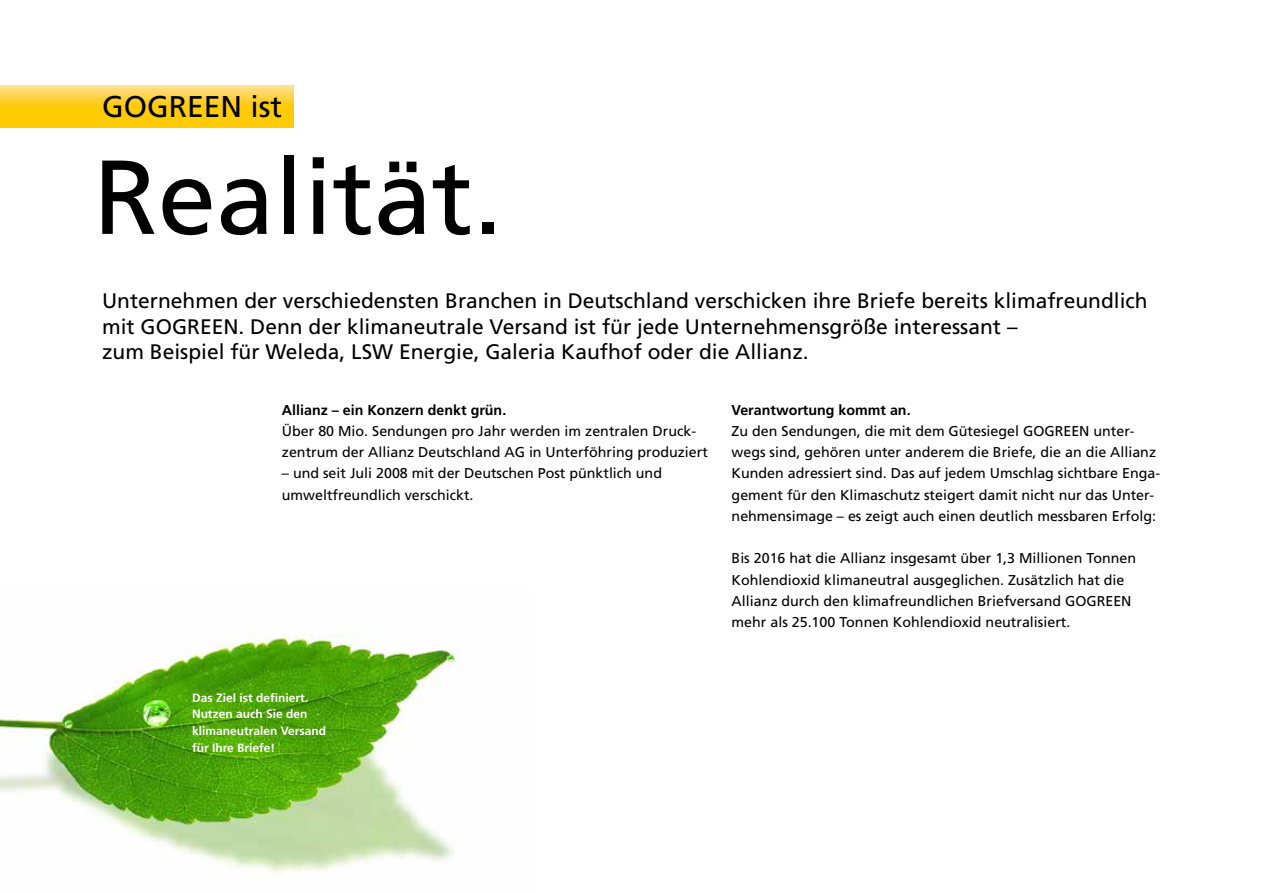
<style>
.page{position:relative;width:1263px;height:893px;background:#fff}
.page>*{position:absolute;margin:0;border:0;box-sizing:border-box;transform-origin:0 0}
.t1{font:105px "Frutiger LT Std";color:#000}
.t2{font:30px "Frutiger LT Std";color:#000}
.t3{font:21px/25.2px "Frutiger LT Std";color:#000}
.t4{font:14.25px/21.3px "Frutiger LT Std";color:#000}
.t5{font:700 14.25px "Frutiger LT Std";color:#000}
.t6{font:700 12px/16.8px "Frutiger LT Std";color:#fff}
</style>
<div class="page">
<img style="left:0;top:634px;width:457px;height:239px">
<svg style="left:0;top:85px;width:293px;height:43px;background:#ffcf29"></svg>
<h2 class="t2" style="left:102px;top:89px;width:182px">GOGREEN ist</h2>
<h1 class="t1" style="left:94px;top:136px;width:410px">Realität.</h1>
<p class="t3" style="left:102px;top:288px;width:1047px">Unternehmen der verschiedensten Branchen in Deutschland verschicken ihre Briefe bereits klimafreundlich mit GOGREEN. Denn der klimaneutrale Versand ist für jede Unternehmensgröße interessant –<br>zum Beispiel für Weleda, LSW Energie, Galeria Kaufhof oder die Allianz.</p>
<p class="t5" style="left:282px;top:401px;width:226px">Allianz – ein Konzern denkt grün.</p>
<p class="t4" style="left:282px;top:420px;width:427px">Über 80 Mio. Sendungen pro Jahr werden im zentralen Druck&shy;zentrum der Allianz Deutschland AG in Unterföhring produziert</p>
<p class="t4" style="left:282px;top:463px;width:382px">– und seit Juli 2008 mit der Deutschen Post pünktlich und umweltfreundlich verschickt.</p>
<p class="t5" style="left:732px;top:401px;width:180px">Verantwortung kommt an.</p>
<p class="t4" style="left:732px;top:420px;width:430px">Zu den Sendungen, die mit dem Gütesiegel GOGREEN unter&shy;wegs sind, gehören unter anderem die Briefe, die an die Allianz Kunden adressiert sind. Das auf jedem Umschlag sichtbare Enga&shy;gement für den Klimaschutz steigert damit nicht nur das Unter&shy;nehmensimage – es zeigt auch einen deutlich messbaren Erfolg:</p>
<p class="t4" style="left:732px;top:548px;width:406px">Bis 2016 hat die Allianz insgesamt über 1,3 Millionen Tonnen Kohlendioxid klimaneutral ausgeglichen. Zusätzlich hat die Allianz durch den klimafreundlichen Briefversand GOGREEN mehr als 25.100 Tonnen Kohlendioxid neutralisiert.</p>
<p class="t6" style="left:192px;top:689px;width:136px">Das Ziel ist definiert.<br>Nutzen auch Sie den klimaneutralen Versand für Ihre Briefe!</p>
</div>
